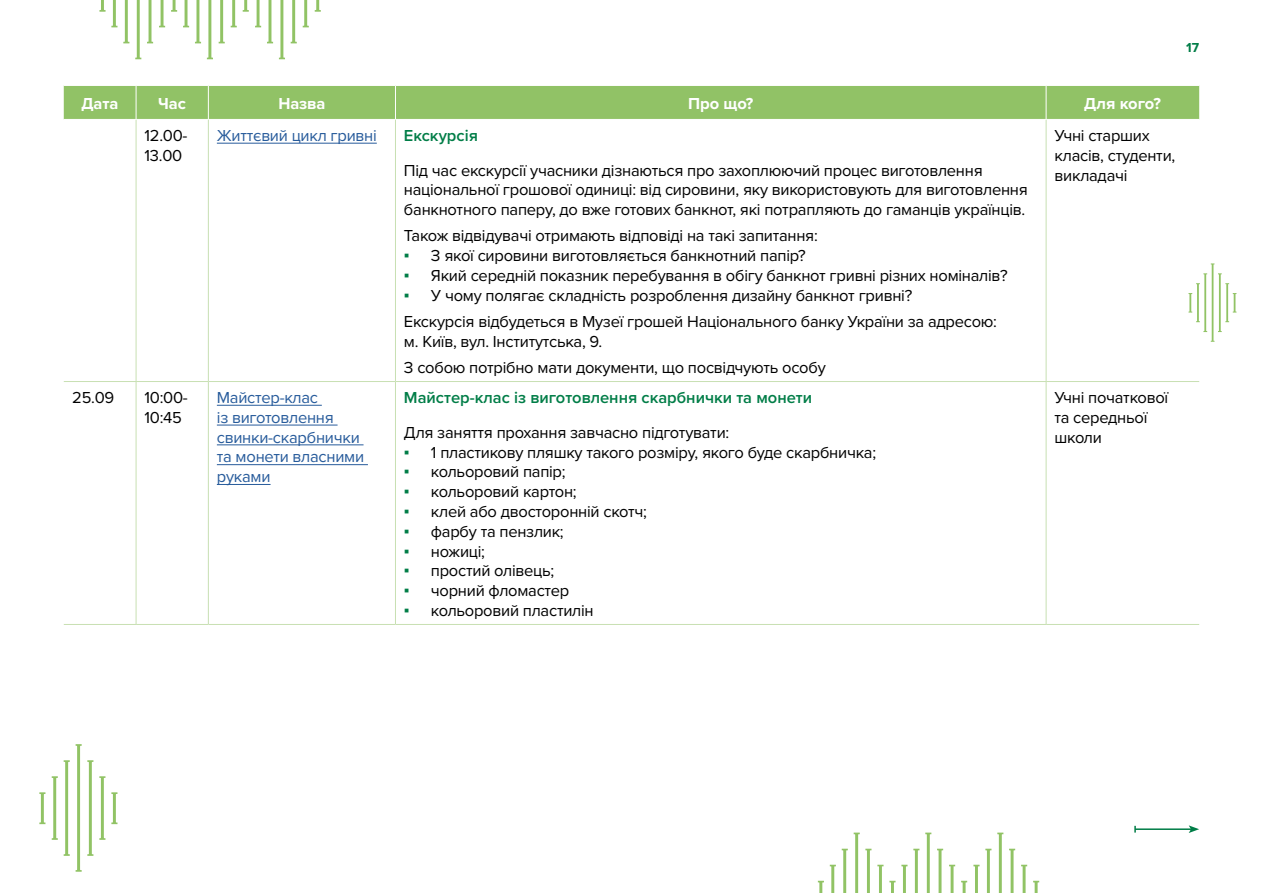
<style>
.page{position:relative;width:1263px;height:893px;background:#fff}
.page>*{position:absolute;margin:0;border:0;box-sizing:border-box;transform-origin:0 0}
.t1{font:16.5px/19.8px "Proxima Nova";letter-spacing:-.015em;color:#000}
.t2{font:16.5px/19.8px "Proxima Nova";letter-spacing:-.015em;color:#275b9b}
.t3{font:600 16.5px "Proxima Nova";color:#007d47}
.t4{font:700 16.5px "Proxima Nova";color:#fff}
.t5{font:700 13.5px "Proxima Nova";color:#007d47}
.s1{font-family:"Arial";color:#007d47}
</style>
<div class="page">
<hr style="left:1135px;top:828px;width:56px;height:2px;background:#007d47">
<svg style="left:1134px;top:826px;width:2px;height:7px"></svg>
<svg style="left:1189px;top:825px;width:10px;height:8px"></svg>
<svg style="left:99px;top:0;width:18px;height:27px"></svg>
<svg style="left:159px;top:0;width:6px;height:27px"></svg>
<svg style="left:123px;top:0;width:6px;height:43px"></svg>
<svg style="left:147px;top:0;width:6px;height:43px"></svg>
<svg style="left:135px;top:0;width:6px;height:59px"></svg>
<svg style="left:171px;top:0;width:6px;height:12px"></svg>
<svg style="left:183px;top:0;width:6px;height:27px"></svg>
<svg style="left:231px;top:0;width:6px;height:27px"></svg>
<svg style="left:195px;top:0;width:6px;height:43px"></svg>
<svg style="left:219px;top:0;width:6px;height:43px"></svg>
<svg style="left:207px;top:0;width:6px;height:59px"></svg>
<svg style="left:243px;top:0;width:6px;height:12px"></svg>
<svg style="left:255px;top:0;width:6px;height:27px"></svg>
<svg style="left:303px;top:0;width:6px;height:27px"></svg>
<svg style="left:267px;top:0;width:6px;height:43px"></svg>
<svg style="left:291px;top:0;width:6px;height:43px"></svg>
<svg style="left:279px;top:0;width:6px;height:59px"></svg>
<svg style="left:315px;top:0;width:6px;height:12px"></svg>
<svg style="left:39px;top:792px;width:6px;height:32px"></svg>
<svg style="left:52px;top:776px;width:6px;height:64px"></svg>
<svg style="left:99px;top:776px;width:6px;height:64px"></svg>
<svg style="left:64px;top:760px;width:6px;height:96px"></svg>
<svg style="left:76px;top:744px;width:17px;height:128px"></svg>
<svg style="left:111px;top:792px;width:6px;height:32px"></svg>
<svg style="left:1188px;top:263px;width:48px;height:79px"></svg>
<svg style="left:818px;top:881px;width:6px;height:12px"></svg>
<svg style="left:830px;top:865px;width:6px;height:28px"></svg>
<svg style="left:877px;top:865px;width:6px;height:28px"></svg>
<svg style="left:842px;top:849px;width:6px;height:44px"></svg>
<svg style="left:854px;top:833px;width:17px;height:60px"></svg>
<svg style="left:889px;top:881px;width:6px;height:12px"></svg>
<svg style="left:901px;top:865px;width:6px;height:28px"></svg>
<svg style="left:949px;top:865px;width:6px;height:28px"></svg>
<svg style="left:913px;top:849px;width:6px;height:44px"></svg>
<svg style="left:937px;top:849px;width:6px;height:44px"></svg>
<svg style="left:925px;top:833px;width:6px;height:60px"></svg>
<svg style="left:961px;top:881px;width:6px;height:12px"></svg>
<svg style="left:973px;top:865px;width:6px;height:28px"></svg>
<svg style="left:1021px;top:865px;width:6px;height:28px"></svg>
<svg style="left:985px;top:849px;width:6px;height:44px"></svg>
<svg style="left:1009px;top:849px;width:6px;height:44px"></svg>
<svg style="left:997px;top:833px;width:6px;height:60px"></svg>
<svg style="left:1033px;top:881px;width:6px;height:12px"></svg>
<div style="left:64px;top:86px;width:1135px;height:33px;background:#91c266"></div>
<hr style="left:136px;top:86px;width:1px;height:33px;background:#fff">
<hr style="left:208px;top:86px;width:1px;height:33px;background:#fff">
<hr style="left:395px;top:86px;width:1px;height:33px;background:#fff">
<hr style="left:1046px;top:86px;width:1px;height:33px;background:#fff">
<hr style="left:136px;top:120px;width:1px;height:261px;background:#c8e0b3">
<hr style="left:208px;top:120px;width:1px;height:261px;background:#c8e0b3">
<hr style="left:395px;top:120px;width:1px;height:261px;background:#c8e0b3">
<hr style="left:1046px;top:120px;width:1px;height:261px;background:#c8e0b3">
<hr style="left:64px;top:381px;width:72px;height:1px;background:#c8e0b3">
<hr style="left:136px;top:381px;width:72px;height:1px;background:#c8e0b3">
<hr style="left:136px;top:382px;width:1px;height:242px;background:#c8e0b3">
<hr style="left:208px;top:381px;width:187px;height:1px;background:#c8e0b3">
<hr style="left:208px;top:382px;width:1px;height:242px;background:#c8e0b3">
<hr style="left:395px;top:381px;width:651px;height:1px;background:#c8e0b3">
<hr style="left:395px;top:382px;width:1px;height:242px;background:#c8e0b3">
<hr style="left:1046px;top:381px;width:153px;height:1px;background:#c8e0b3">
<hr style="left:1046px;top:382px;width:1px;height:242px;background:#c8e0b3">
<hr style="left:64px;top:624px;width:72px;height:1px;background:#c8e0b3">
<hr style="left:136px;top:624px;width:72px;height:1px;background:#c8e0b3">
<hr style="left:208px;top:624px;width:187px;height:1px;background:#c8e0b3">
<hr style="left:395px;top:624px;width:651px;height:1px;background:#c8e0b3">
<hr style="left:1046px;top:624px;width:153px;height:1px;background:#c8e0b3">
<hr style="left:217px;top:143px;width:160px;height:1px;background:#275b9b">
<hr style="left:217px;top:405px;width:105px;height:1px;background:#275b9b">
<hr style="left:217px;top:425px;width:121px;height:1px;background:#275b9b">
<hr style="left:217px;top:445px;width:146px;height:1px;background:#275b9b">
<hr style="left:217px;top:464px;width:151px;height:1px;background:#275b9b">
<hr style="left:217px;top:484px;width:54px;height:1px;background:#275b9b">
<p class="t5" style="left:1186px;top:40px;width:14px">17</p>
<p class="t4" style="left:81px;top:94px;width:39px">Дата</p>
<p class="t4" style="left:158px;top:94px;width:29px">Час</p>
<p class="t4" style="left:278px;top:94px;width:49px">Назва</p>
<p class="t4" style="left:688px;top:94px;width:67px">Про що?</p>
<p class="t4" style="left:1084px;top:94px;width:78px">Для кого?</p>
<p class="t1" style="left:145px;top:126px;width:44px">12.00-<br>13.00</p>
<p class="t2" style="left:217px;top:126px;width:161px">Життєвий цикл гривні</p>
<p class="t3" style="left:404px;top:126px;width:75px">Екскурсія</p>
<p class="t1" style="left:404px;top:161px;width:625px">Під час екскурсії учасники дізнаються про захоплюючий процес виготовлення національної грошової одиниці: від сировини, яку використовують для виготовлення банкнотного паперу, до вже готових банкнот, які потрапляють до гаманців українців.</p>
<p class="t1" style="left:404px;top:226px;width:415px">Також відвідувачі отримають відповіді на такі запитання:</p>
<p class="t1" style="left:404px;top:246px;width:403px"><span class="s1">▪</span> З якої сировини виготовляється банкнотний папір?</p>
<p class="t1" style="left:404px;top:266px;width:605px"><span class="s1">▪</span> Який середній показник перебування в обігу банкнот гривні різних номіналів?</p>
<p class="t1" style="left:404px;top:283px;width:595px;line-height:26.2px"><span class="s1">▪</span> У чому полягає складність розроблення дизайну банкнот гривні?<br>Екскурсія відбудеться в Музеї грошей Національного банку України за адресою:</p>
<p class="t1" style="left:404px;top:329px;width:423px;line-height:26.2px">м. Київ, вул. Інститутська, 9.<br>З собою потрібно мати документи, що посвідчують особу</p>
<p class="t1" style="left:1054px;top:126px;width:122px">Учні старших класів, студенти, викладачі</p>
<p class="t1" style="left:72px;top:388px;width:44px">25.09</p>
<p class="t1" style="left:145px;top:388px;width:45px">10:00-<br>10:45</p>
<p class="t2" style="left:217px;top:388px;width:149px">Майстер-клас<br>із виготовлення свинки-скарбнички та монети власними руками</p>
<p class="t3" style="left:404px;top:388px;width:410px">Майстер-клас із виготовлення скарбнички та монети</p>
<p class="t1" style="left:404px;top:423px;width:327px">Для заняття прохання завчасно підготувати:</p>
<p class="t1" style="left:404px;top:442px;width:474px"><span class="s1">▪</span> 1 пластикову пляшку такого розміру, якого буде скарбничка;</p>
<p class="t1" style="left:404px;top:462px;width:163px"><span class="s1">▪</span> кольоровий папір;</p>
<p class="t1" style="left:404px;top:482px;width:174px"><span class="s1">▪</span> кольоровий картон;</p>
<p class="t1" style="left:404px;top:502px;width:244px"><span class="s1">▪</span> клей або двосторонній скотч;</p>
<p class="t1" style="left:404px;top:522px;width:161px"><span class="s1">▪</span> фарбу та пензлик;</p>
<p class="t1" style="left:404px;top:541px;width:83px"><span class="s1">▪</span> ножиці;</p>
<p class="t1" style="left:404px;top:561px;width:152px"><span class="s1">▪</span> простий олівець;</p>
<p class="t1" style="left:404px;top:581px;width:167px"><span class="s1">▪</span> чорний фломастер</p>
<p class="t1" style="left:404px;top:601px;width:191px"><span class="s1">▪</span> кольоровий пластилін</p>
<p class="t1" style="left:1054px;top:388px;width:115px">Учні початкової та середньої школи</p>
</div>
